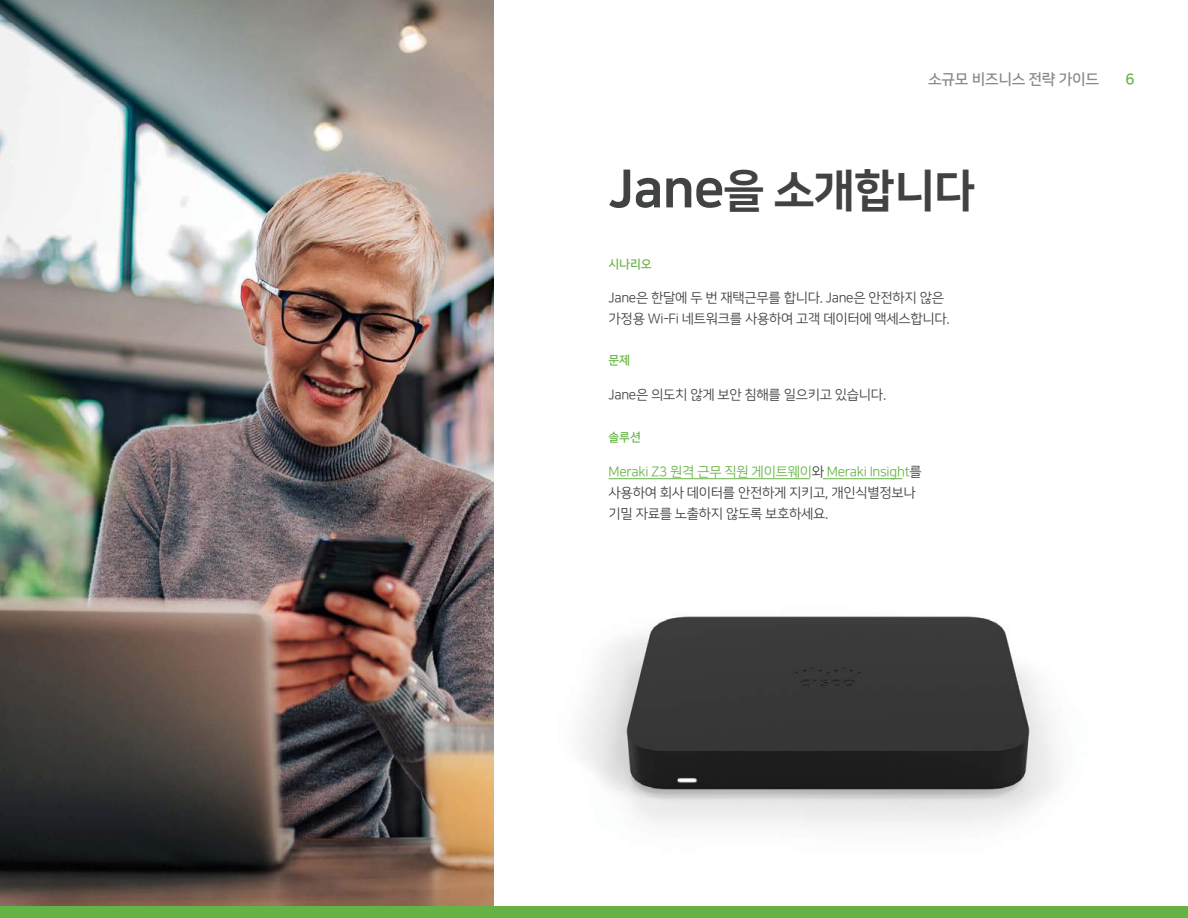
<style>
.page{position:relative;width:1188px;height:918px;background:#fff}
.page>*{position:absolute;margin:0;border:0;box-sizing:border-box;transform-origin:0 0}
.t1{font:45px "Nanum Square EB";letter-spacing:-.02em;color:#404341}
.t2{font:15px "Nanum Square B";letter-spacing:-.02em;color:#888a8e}
.t3{font:15px "Nanum Square B";color:#66b345}
.t4{font:13.5px/21px "Nanum Square R";letter-spacing:-.02em;color:#404341}
.t5{font:13.5px "Nanum Square R";letter-spacing:-.02em;color:#414342}
.t6{font:12px "Nanum Square B";letter-spacing:-.02em;color:#67b446}
.s1{font-size:52.5px}
.s2{color:#67b446}
</style>
<div class="page">
<img style="left:582px;top:616px;width:474px;height:209px">
<img style="left:0;top:0;width:494px;height:906px">
<div style="left:0;top:906px;width:1188px;height:12px;background:#66b345"></div>
<hr style="left:609px;top:478px;width:201px;height:1px;background:#66b345">
<hr style="left:823px;top:478px;width:79px;height:1px;background:#66b345">
<p class="t2" style="left:928px;top:71px;width:172px">소규모 비즈니스 전략 가이드</p>
<p class="t3" style="left:1126px;top:71px;width:11px">6</p>
<h1 class="t1" style="left:609px;top:166px;width:368px"><span class="s1">Jane</span>을 소개합니다</h1>
<p class="t6" style="left:609px;top:257px;width:44px">시나리오</p>
<p class="t4" style="left:609px;top:287px;width:343px">Jane은 한달에 두 번 재택근무를 합니다. Jane은 안전하지 않은 가정용 Wi-Fi 네트워크를 사용하여 고객 데이터에 액세스합니다.</p>
<p class="t6" style="left:609px;top:354px;width:23px">문제</p>
<p class="t5" style="left:609px;top:388px;width:279px">Jane은 의도치 않게 보안 침해를 일으키고 있습니다.</p>
<p class="t6" style="left:609px;top:431px;width:34px">솔루션</p>
<p class="t4" style="left:609px;top:461px;width:315px"><span class="s2">Meraki Z3 원격 근무 직원 게이트웨이</span>와 <span class="s2">Meraki Insight</span>를 사용하여 회사 데이터를 안전하게 지키고, 개인식별정보나 기밀 자료를 노출하지 않도록 보호하세요.</p>
</div>
